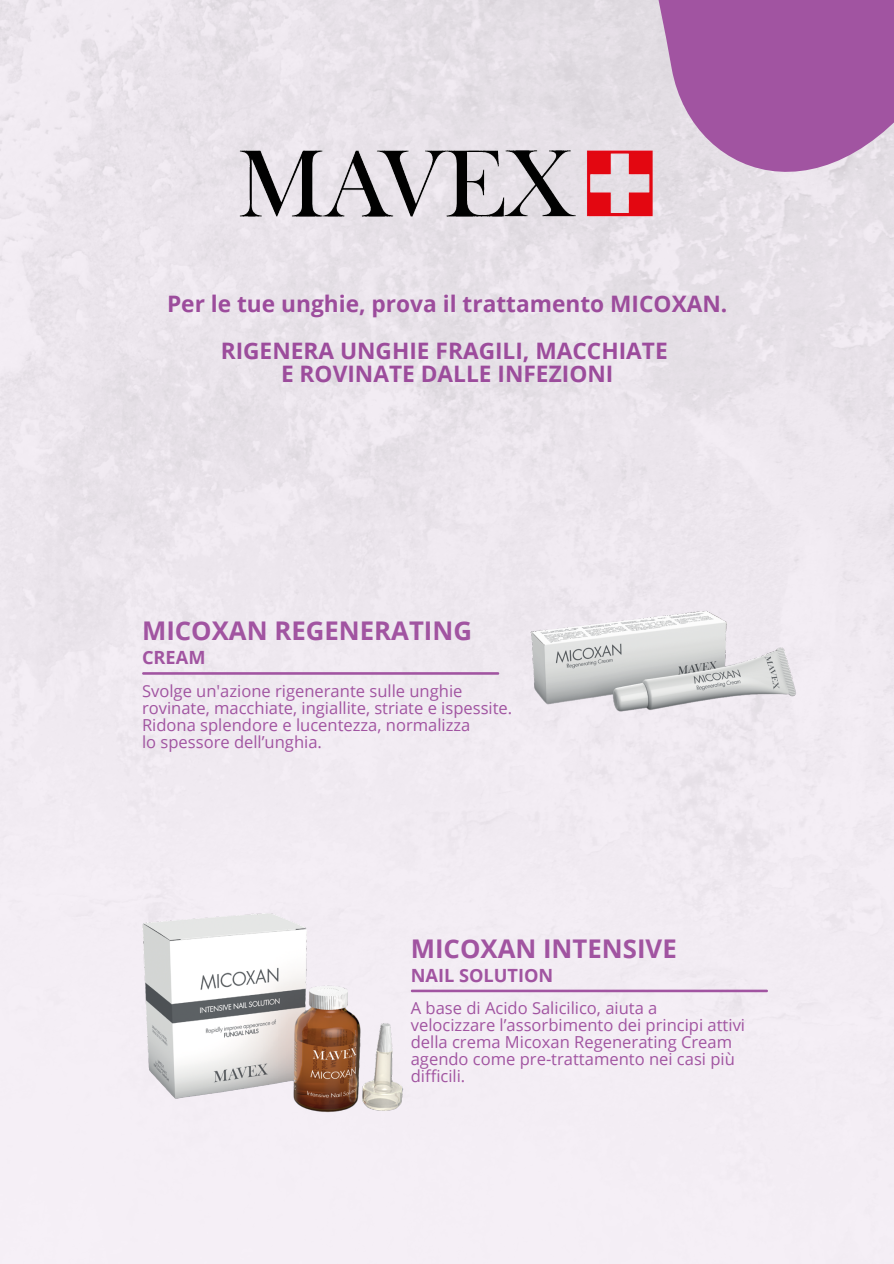
<style>
.page{position:relative;width:894px;height:1264px;background:#fff}
.page>*{position:absolute;margin:0;border:0;box-sizing:border-box;transform-origin:0 0}
.t1{font:700 25.8px "Open Sans";color:#a154a1}
.t2{font:700 22.65px "Open Sans";color:#9c4c9c}
.t3{font:700 18.15px "Open Sans";color:#a154a1}
.t4{font:16.5px/17.1px "Open Sans";color:#a154a1}
</style>
<div class="page">
<img style="left:0;top:0;width:893px;height:1263px">
<svg style="left:349px;top:0;width:544px;height:266px;fill:#e3dee4"></svg>
<img style="left:238px;top:137px;width:417px;height:95px">
<img style="left:67px;top:888px;width:426px;height:256px">
<img style="left:498px;top:579px;width:358px;height:190px">
<hr style="left:143px;top:672px;width:355px;height:2px;background:#a154a1">
<hr style="left:412px;top:989px;width:354px;height:3px;background:#a154a1">
<p class="t2" style="left:167px;top:288px;width:561px">Per le tue unghie, prova il trattamento MICOXAN.</p>
<p class="t2" style="left:221px;top:335px;width:448px">RIGENERA UNGHIE FRAGILI, MACCHIATE</p>
<p class="t2" style="left:281px;top:358px;width:334px">E ROVINATE DALLE INFEZIONI</p>
<p class="t1" style="left:142px;top:612px;width:331px">MICOXAN REGENERATING</p>
<p class="t3" style="left:142px;top:644px;width:65px">CREAM</p>
<p class="t4" style="left:142px;top:681px;width:371px">Svolge un'azione rigenerante sulle unghie rovinate, macchiate, ingiallite, striate e ispessite.<br>Ridona splendore e lucentezza, normalizza</p>
<p class="t4" style="left:142px;top:733px;width:181px">lo spessore dell’unghia.</p>
<p class="t1" style="left:410px;top:930px;width:267px">MICOXAN INTENSIVE</p>
<p class="t3" style="left:410px;top:962px;width:144px">NAIL SOLUTION</p>
<p class="t4" style="left:410px;top:999px;width:248px">A base di Acido Salicilico, aiuta a</p>
<p class="t4" style="left:410px;top:1016px;width:336px">velocizzare l’assorbimento dei principi attivi</p>
<p class="t4" style="left:410px;top:1033px;width:323px">della crema Micoxan Regenerating Cream</p>
<p class="t4" style="left:410px;top:1050px;width:325px">agendo come pre-trattamento nei casi più</p>
<p class="t4" style="left:410px;top:1067px;width:56px">difficili.</p>
</div>
